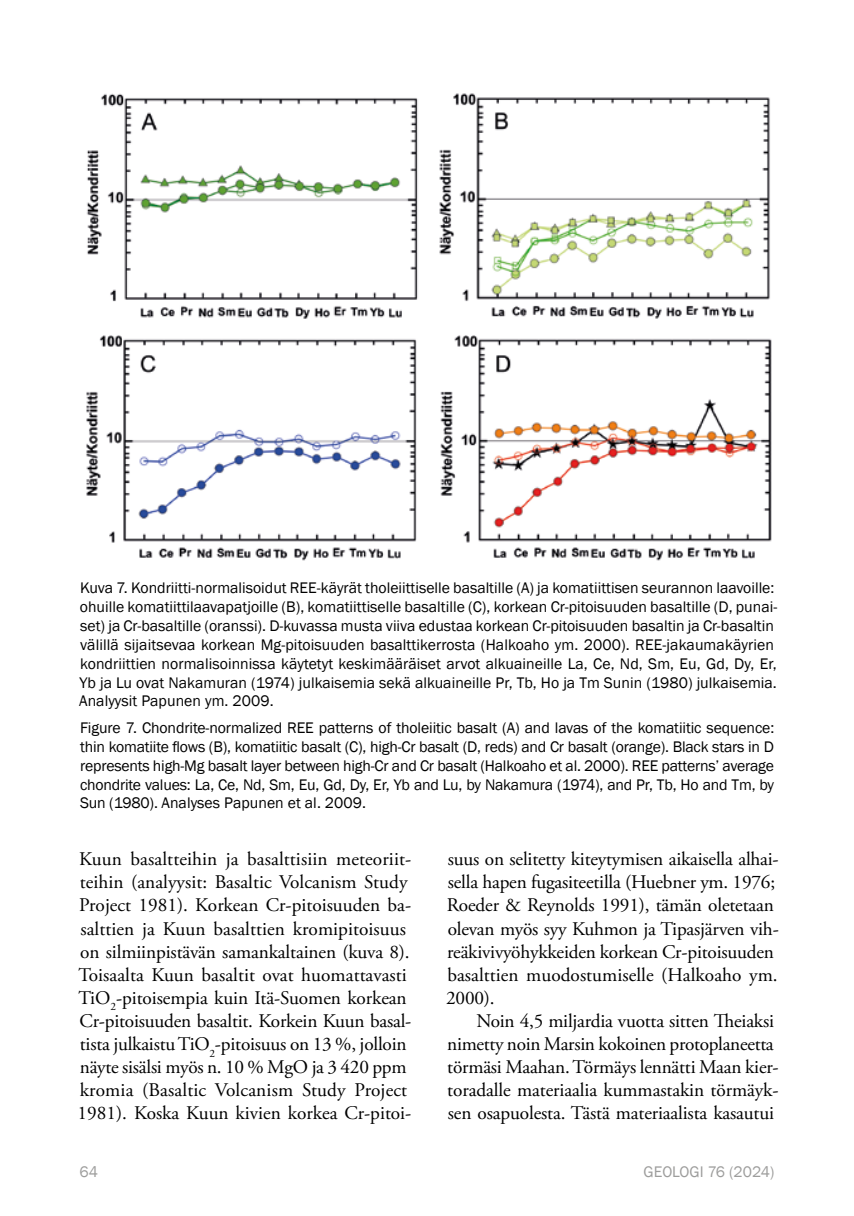
<style>
.page{position:relative;width:854px;height:1216px;background:#fff}
.page>*{position:absolute;margin:0;border:0;box-sizing:border-box;transform-origin:0 0}
.t1{font:19.25px/23.1px "Adobe Garamond Pro";letter-spacing:-.005em;color:#000}
.t2{font:15.75px/18.9px "Franklin Gothic";color:#000}
.t3{font:15.75px "Franklin Gothic";color:#9d9d9c}
</style>
<div class="page">
<img style="left:86px;top:93px;width:686px;height:468px">
<p class="t2" style="left:79px;top:578px;width:699px">Kuva 7. Kondriitti-normalisoidut REE-käyrät tholeiittiselle basaltille (A) ja komatiittisen seurannon laavoille: ohuille komatiittilaavapatjoille (B), komatiittiselle basaltille (C), korkean Cr-pitoisuuden basaltille (D, punai&shy;set) ja Cr-basaltille (oranssi). D-kuvassa musta viiva edustaa korkean Cr-pitoisuuden basaltin ja Cr-basaltin välillä sijaitsevaa korkean Mg-pitoisuuden basalttikerrosta (Halkoaho ym. 2000). REE-jakaumakäyrien kondriittien normalisoinnissa käytetyt keskimääräiset arvot alkuaineille La, Ce, Nd, Sm, Eu, Gd, Dy, Er, Yb ja Lu ovat Nakamuran (1974) julkaisemia sekä alkuaineille Pr, Tb, Ho ja Tm Sunin (1980) julkaisemia.<br>Analyysit Papunen ym. 2009.</p>
<p class="t2" style="left:80px;top:718px;width:695px">Figure 7. Chondrite-normalized REE patterns of tholeiitic basalt (A) and lavas of the komatiitic sequence:</p>
<p class="t2" style="left:80px;top:737px;width:695px">thin komatiite flows (B), komatiitic basalt (C), high-Cr basalt (D, reds) and Cr basalt (orange). Black stars in D</p>
<p class="t2" style="left:80px;top:756px;width:695px;text-align:justify">represents high-Mg basalt layer between high-Cr and Cr basalt (Halkoaho et al. 2000). REE patterns’ average chondrite values: La, Ce, Nd, Sm, Eu, Gd, Dy, Er, Yb and Lu, by Nakamura (1974), and Pr, Tb, Ho and Tm, by Sun (1980). Analyses Papunen et al. 2009.</p>
<p class="t1" style="left:78px;top:848px;width:335px">Kuun basaltteihin ja basalttisiin meteoriit&shy;teihin (analyysit: Basaltic Volcanism Study Project 1981). Korkean Cr-pitoisuuden ba&shy;salttien ja Kuun basalttien kromipitoisuus on silmiinpistävän samankaltainen (kuva 8).<br>Toisaalta Kuun basaltit ovat huomattavasti TiO<sub>2</sub>-pitoisempia kuin Itä-Suomen korkean Cr-pitoisuuden basaltit. Korkein Kuun basal&shy;tista julkaistu TiO<sub>2</sub>-pitoisuus on 13 %, jolloin näyte sisälsi myös n. 10 % MgO ja 3 420 ppm kromia (Basaltic Volcanism Study Project 1981). Koska Kuun kivien korkea Cr-pitoi-</p>
<p class="t1" style="left:446px;top:848px;width:334px">suus on selitetty kiteytymisen aikaisella alhai&shy;sella hapen fugasiteetilla (Huebner ym. 1976; Roeder &amp; Reynolds 1991), tämän oletetaan olevan myös syy Kuhmon ja Tipasjärven vih&shy;reäkivivyöhykkeiden korkean Cr-pitoisuuden basalttien muodostumiselle (Halkoaho ym.<br>2000).</p>
<p class="t1" style="left:447px;top:1010px;width:333px;text-indent:29px">Noin 4,5 miljardia vuotta sitten Teiaksi nimetty noin Marsin kokoinen protoplaneetta törmäsi Maahan. Törmäys lennätti Maan kier&shy;toradalle materiaalia kummastakin törmäyk&shy;sen osapuolesta. Tästä materiaalista kasautui</p>
<p class="t3" style="left:79px;top:1161px;width:20px">64</p>
<p class="t3" style="left:643px;top:1161px;width:132px">GEOLOGI 76 (2024)</p>
</div>
